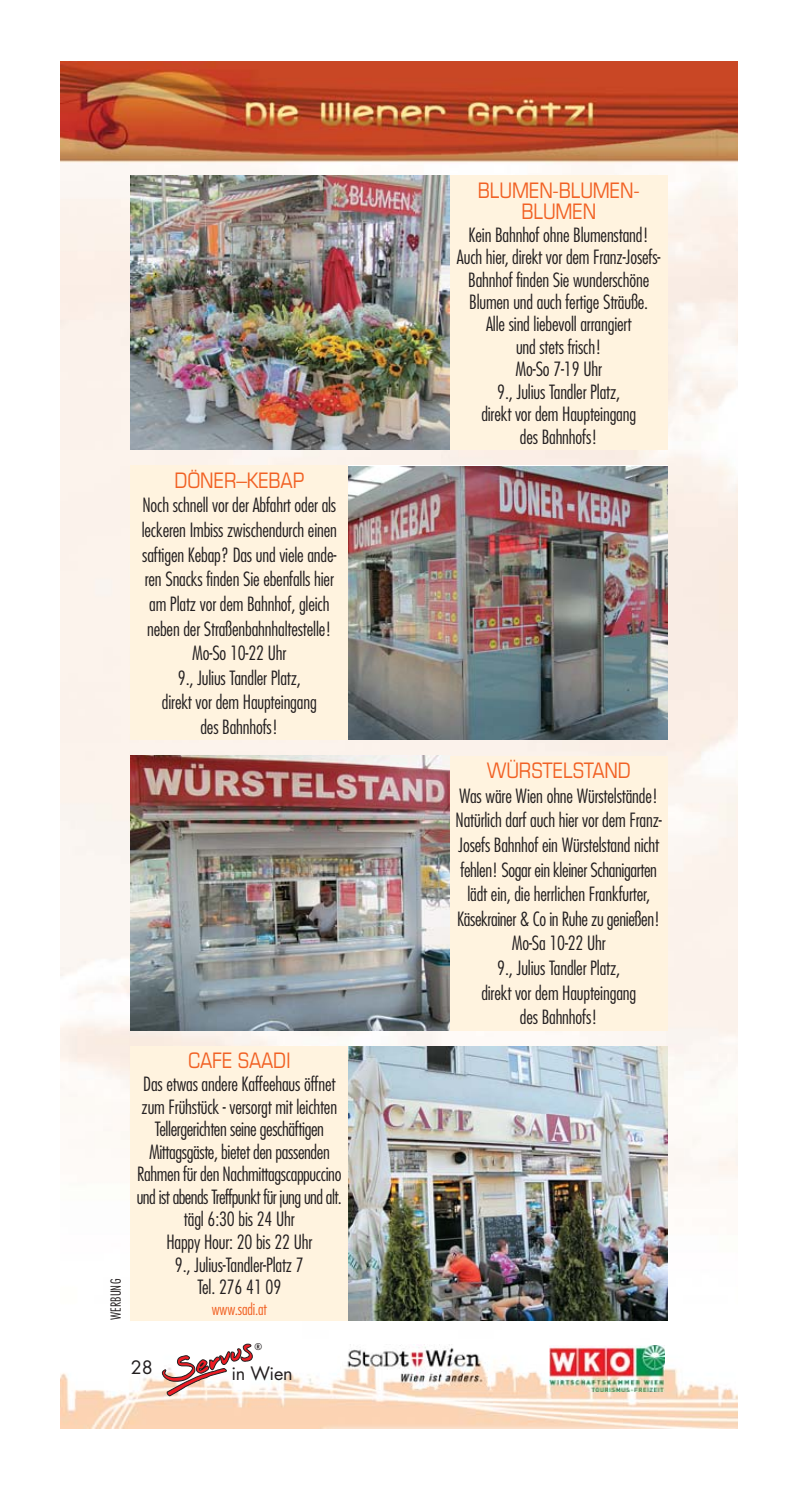
<style>
.page{position:relative;width:798px;height:1499px;background:#fff}
.page>*{position:absolute;margin:0;border:0;box-sizing:border-box;transform-origin:0 0}
.t1{font:condensed 21.38px/21.6px "Eurostile";letter-spacing:-.01em;color:#f16124;text-align:center}
.t2{font:300 condensed 19.12px/22.5px "Futura";letter-spacing:-.01em;color:#231f20;text-align:center}
.t3{font:18px "Futura";letter-spacing:-.015em;color:#231f20}
.t4{font:300 condensed 15.75px "Futura";letter-spacing:-.01em;color:#f16124}
.t5{font:300 condensed 13.5px "Futura";letter-spacing:.01em;color:#231f20}
.t6{font:500 9px "Futura";color:#231f20}
</style>
<div class="page">
<img style="left:61px;top:62px;width:676px;height:1367px">
<svg style="left:162px;top:1343px;width:95px;height:53px"></svg>
<img style="left:549px;top:1345px;width:115px;height:46px">
<img style="left:340px;top:1344px;width:147px;height:45px">
<img style="left:131px;top:175px;width:319px;height:275px">
<div style="left:450px;top:175px;width:217px;height:275px;background:#fff3df"></div>
<img style="left:348px;top:466px;width:318px;height:274px">
<div style="left:131px;top:466px;width:217px;height:274px;background:#fff3df"></div>
<img style="left:348px;top:1046px;width:318px;height:274px">
<div style="left:131px;top:1046px;width:217px;height:274px;background:#fff3df"></div>
<img style="left:131px;top:756px;width:319px;height:274px">
<div style="left:450px;top:756px;width:217px;height:274px;background:#fff3df"></div>
<p class="t1" style="left:174px;top:471px;width:131px">DÖNER–KEBAP</p>
<p class="t2" style="left:142px;top:494px;width:197px;line-height:24.5px">Noch schnell vor der Abfahrt oder als leckeren Imbiss zwischendurch einen saftigen Kebap? Das und viele ande&shy;ren Snacks finden Sie ebenfalls hier am Platz vor dem Bahnhof, gleich neben der Straßenbahnhaltestelle!<br>Mo-So 10-22 Uhr<br>9., Julius Tandler Platz,<br>direkt vor dem Haupteingang<br>des Bahnhofs!</p>
<p class="t5" style="left:110px;top:1320px;width:43px;rotate:-90deg">WERBUNG</p>
<p class="t1" style="left:188px;top:1052px;width:104px">CAFE SAADI</p>
<p class="t2" style="left:137px;top:1074px;width:206px">Das etwas andere Kaffeehaus öffnet zum Frühstück - versorgt mit leichten<br>Tellergerichten seine geschäftigen<br>Mittagsgäste, bietet den passenden<br>Rahmen für den Nachmittagscappuccino und ist abends Treffpunkt für jung und alt. tägl 6:30 bis 24 Uhr<br>Happy Hour: 20 bis 22 Uhr<br>9., Julius-Tandler-Platz 7<br>Tel. 276 41 09</p>
<p class="t4" style="left:212px;top:1302px;width:57px">www.sadi.at</p>
<p class="t3" style="left:131px;top:1359px;width:23px">28</p>
<p class="t6" style="left:254px;top:1342px;width:9px">®</p>
<p class="t3" style="left:231px;top:1365px;width:63px">in Wien</p>
<p class="t1" style="left:477px;top:181px;width:163px">BLUMEN-BLUMEN-<br>BLUMEN</p>
<p class="t2" style="left:457px;top:225px;width:205px">Kein Bahnhof ohne Blumenstand!<br>Auch hier, direkt vor dem Franz-Josefs-<br>Bahnhof finden Sie wunderschöne<br>Blumen und auch fertige Sträuße.<br>Alle sind liebevoll arrangiert<br>und stets frisch!<br>Mo-So 7-19 Uhr<br>9., Julius Tandler Platz,<br>direkt vor dem Haupteingang<br>des Bahnhofs!</p>
<p class="t1" style="left:486px;top:761px;width:145px">WÜRSTELSTAND</p>
<p class="t2" style="left:455px;top:785px;width:208px;line-height:24.5px">Was wäre Wien ohne Würstelstände!<br>Natürlich darf auch hier vor dem Franz-<br>Josefs Bahnhof ein Würstelstand nicht fehlen! Sogar ein kleiner Schanigarten lädt ein, die herrlichen Frankfurter,<br>Käsekrainer &amp; Co in Ruhe zu genießen!<br>Mo-Sa 10-22 Uhr<br>9., Julius Tandler Platz,<br>direkt vor dem Haupteingang<br>des Bahnhofs!</p>
</div>
